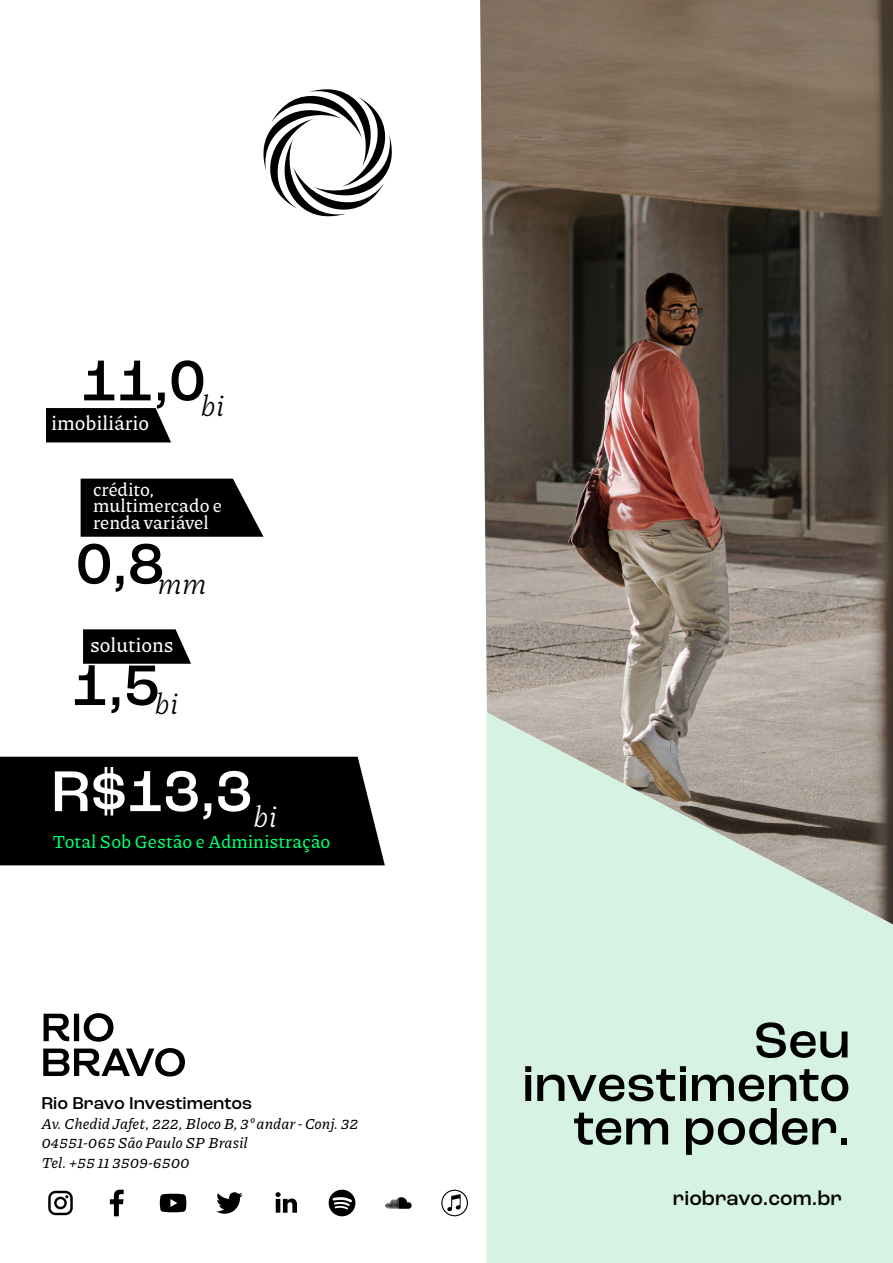
<style>
.page{position:relative;width:893px;height:1263px;background:#fff}
.page>*{position:absolute;margin:0;border:0;box-sizing:border-box;transform-origin:0 0}
.t1{font:500 60.3px "Roc Grotesk";color:#fff}
.t2{font:500 60px "Roc Grotesk";color:#000}
.t3{font:500 52.5px "Roc Grotesk";color:#000}
.t4{font:italic 300 29.4px "Piazzolla";color:#fff}
.t5{font:italic 300 29.25px "Piazzolla";color:#000}
.t6{font:500 21px "Roc Grotesk";color:#000}
.t7{font:500 19.95px "Piazzolla";color:#fff}
.t8{font:500 18.45px/16.5px "Piazzolla";color:#fff}
.t9{font:500 18.3px "Piazzolla";color:#00ff6d}
.t10{font:500 18px "Roc Grotesk";color:#000}
.t11{font:italic 500 15px "Piazzolla";color:#000}
</style>
<div class="page">
<svg style="left:263px;top:89px;width:129px;height:128px"></svg>
<div style="left:486px;top:924px;width:407px;height:339px;background:#d5f2e3"></div>
<svg style="left:110px;top:1190px;width:14px;height:26px"></svg>
<svg style="left:160px;top:1194px;width:26px;height:18px"></svg>
<svg style="left:216px;top:1192px;width:27px;height:22px"></svg>
<svg style="left:329px;top:1190px;width:26px;height:26px"></svg>
<svg style="left:385px;top:1197px;width:27px;height:12px"></svg>
<svg style="left:275px;top:1192px;width:22px;height:21px"></svg>
<svg style="left:441px;top:1190px;width:27px;height:26px"></svg>
<svg style="left:48px;top:1191px;width:25px;height:24px"></svg>
<svg style="left:43px;top:1013px;width:142px;height:63px"></svg>
<img style="left:480px;top:0;width:413px;height:924px">
<div style="left:0;top:757px;width:385px;height:108px;background:#000"></div>
<svg style="left:46px;top:408px;width:125px;height:34px;background:#101010"></svg>
<svg style="left:83px;top:629px;width:108px;height:35px;background:#161616"></svg>
<svg style="left:81px;top:479px;width:182px;height:58px;background:#151515"></svg>
<p class="t2" style="left:81px;top:344px;width:126px">11,0</p>
<p class="t5" style="left:200px;top:389px;width:25px">bi</p>
<p class="t7" style="left:51px;top:411px;width:99px">imobiliário</p>
<p class="t8" style="left:93px;top:481px;width:63px">crédito,</p>
<p class="t8" style="left:93px;top:497px;width:131px">multimercado e renda variável</p>
<p class="t2" style="left:76px;top:527px;width:90px">0,8</p>
<p class="t5" style="left:158px;top:567px;width:51px">mm</p>
<p class="t7" style="left:90px;top:633px;width:85px">solutions</p>
<p class="t2" style="left:72px;top:648px;width:90px">1,5</p>
<p class="t5" style="left:155px;top:686px;width:25px">bi</p>
<p class="t1" style="left:51px;top:754px;width:203px">R$13,3</p>
<p class="t4" style="left:253px;top:800px;width:25px">bi</p>
<p class="t9" style="left:53px;top:830px;width:279px">Total Sob Gestão e Administração</p>
<p class="t10" style="left:41px;top:1092px;width:212px">Rio Bravo Investimentos</p>
<p class="t11" style="left:41px;top:1115px;width:318px">Av. Chedid Jafet, 222, Bloco B, 3º andar - Conj. 32</p>
<p class="t11" style="left:41px;top:1134px;width:208px">04551-065 São Paulo SP Brasil</p>
<p class="t11" style="left:41px;top:1154px;width:150px">Tel. +55 11 3509-6500</p>
<p class="t3" style="left:754px;top:1008px;width:98px">Seu</p>
<p class="t3" style="left:522px;top:1051px;width:330px">investimento</p>
<p class="t3" style="left:574px;top:1095px;width:278px">tem poder.</p>
<p class="t6" style="left:673px;top:1185px;width:170px">riobravo.com.br</p>
</div>
